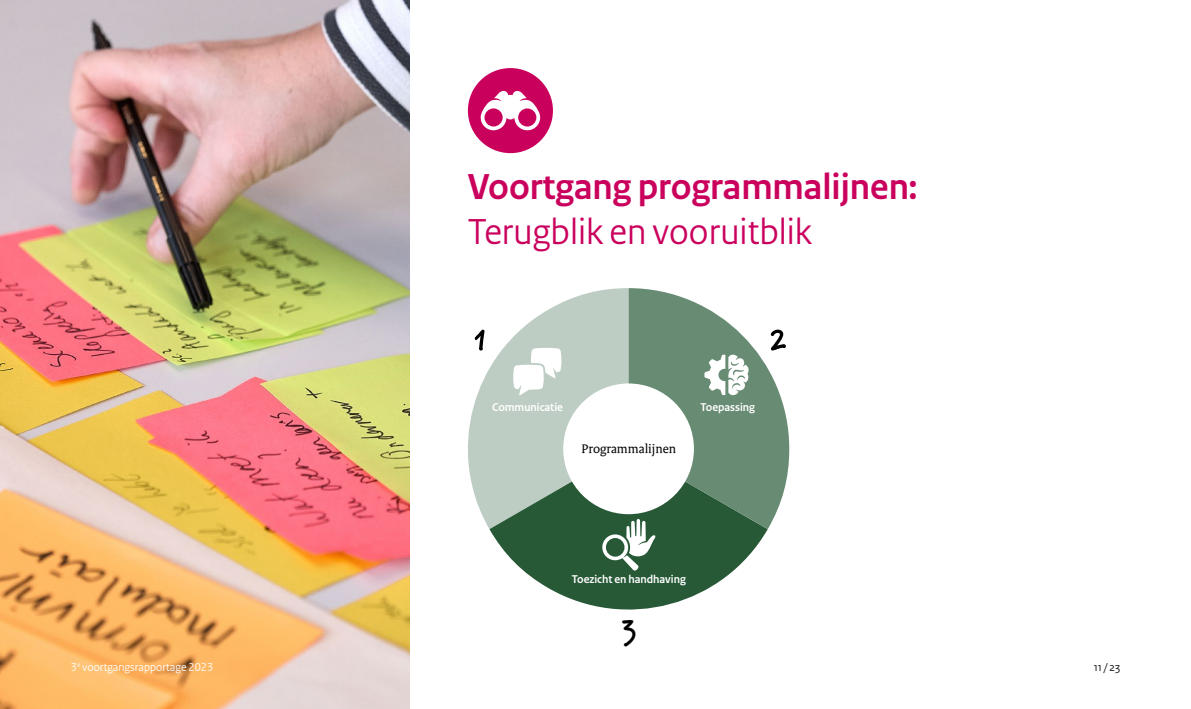
<style>
.page{position:relative;width:1191px;height:709px;background:#fff}
.page>*{position:absolute;margin:0;border:0;box-sizing:border-box;transform-origin:0 0}
.Marleen_titelblad{font:700 38px "Rijksoverheid Sans Heading";color:#ca005d}
.Marleen_titelblad-2{font:38px "Rijksoverheid Sans Heading";color:#ca005d}
.Marleen_broodtekst{font:900 28px "Marydale";color:#000}
.Marleen_broodtekst-2{font:13.3px "Rijksoverheid Serif";color:#000}
.t1{font:12px "Rijksoverheid Sans Heading";color:#fff}
.t2{font:12px "Rijksoverheid Sans Heading";color:#000}
.Marleen_broodtekst-3{font:700 11.9px "Rijksoverheid Sans Heading";color:#fff}
</style>
<div class="page">
<img style="left:0;top:0;width:409px;height:709px">
<svg style="left:468px;top:288px;width:160px;height:240px;fill:#becdc3"></svg>
<svg style="left:489px;top:449px;width:278px;height:161px;fill:#275937"></svg>
<svg style="left:628px;top:288px;width:161px;height:241px;fill:#688b73"></svg>
<div style="left:563px;top:383px;width:131px;height:131px;background:#fff;border-radius:50%"></div>
<svg style="left:704px;top:354px;width:46px;height:41px"></svg>
<svg style="left:602px;top:519px;width:53px;height:52px"></svg>
<svg style="left:513px;top:348px;width:48px;height:47px"></svg>
<svg style="left:771px;top:329px;width:15px;height:21px"></svg>
<svg style="left:475px;top:329px;width:9px;height:21px"></svg>
<div style="left:468px;top:68px;width:85px;height:85px;background:#ca005d;border-radius:50%"></div>
<svg style="left:481px;top:90px;width:59px;height:40px"></svg>
<p class="Marleen_titelblad" style="left:468px;top:165px;width:451px">Voortgang programmalijnen:</p>
<p class="Marleen_titelblad-2" style="left:468px;top:210px;width:345px">Terugblik en vooruitblik</p>
<p class="Marleen_broodtekst-3" style="left:492px;top:400px;width:72px">Communicatie</p>
<p class="Marleen_broodtekst-3" style="left:700px;top:400px;width:56px">Toepassing</p>
<p class="Marleen_broodtekst-2" style="left:581px;top:440px;width:96px">Programmalijnen</p>
<p class="Marleen_broodtekst-3" style="left:572px;top:572px;width:115px">Toezicht en handhaving</p>
<p class="Marleen_broodtekst" style="left:622px;top:610px;width:16px">3</p>
<p class="t1" style="left:71px;top:659px;width:144px">3<sup>e</sup> voortgangsrapportage 2023</p>
<p class="t2" style="left:1093px;top:659px;width:28px">11 / 23</p>
</div>
